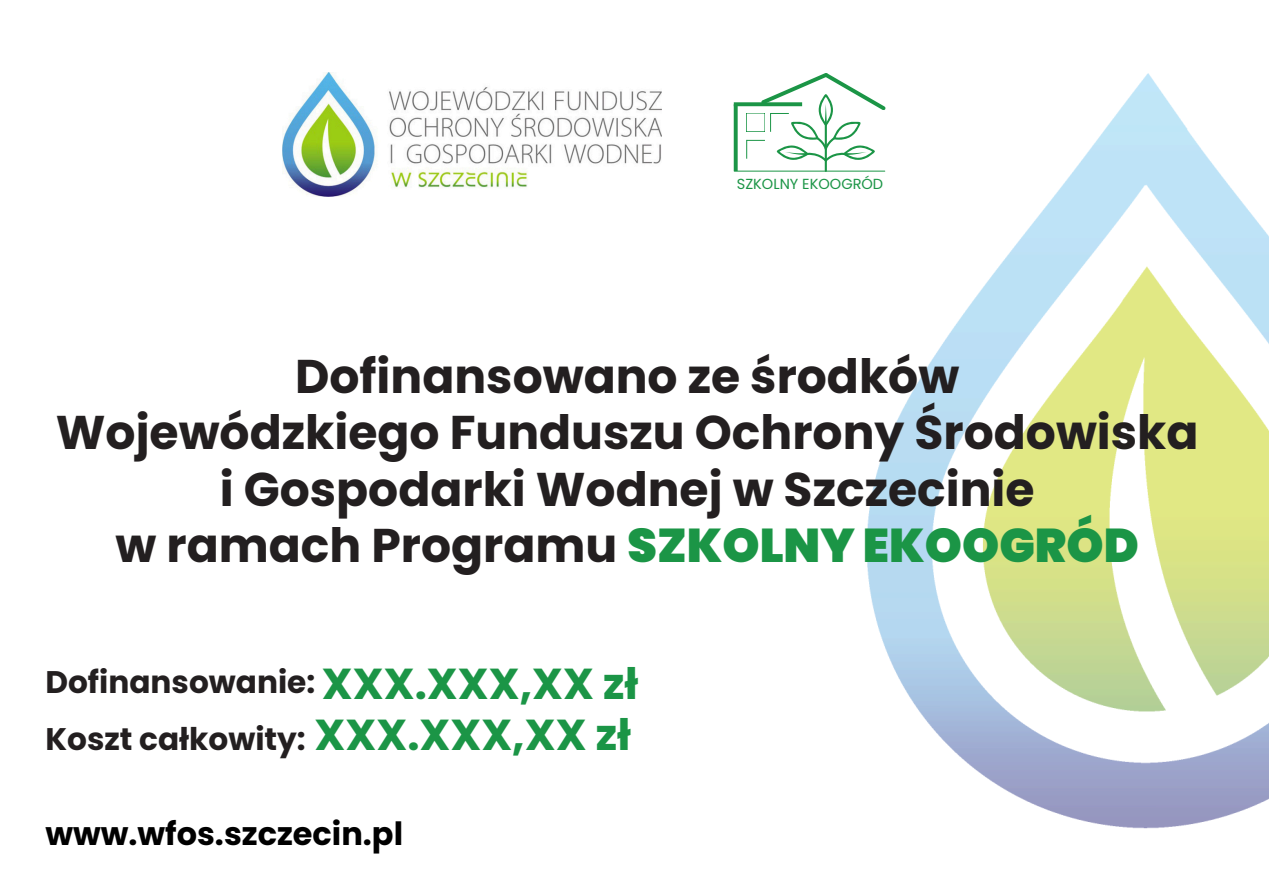
<style>
.page{position:relative;width:1269px;height:894px;background:#fff}
.page>*{position:absolute;margin:0;border:0;box-sizing:border-box;transform-origin:0 0}
.t1{font:700 47.25px/56.2px "Poppins";color:#231f20;text-align:center}
.t2{font:700 43.28px "Poppins";color:#1b9546}
.t3{font:700 31.95px "Poppins";color:#000}
.t4{font:700 31.2px/57.4px "Poppins";color:#231f20}
.t5{font:14.55px "Poppins";color:#1b9546}
.s1{font-weight:900;color:#1b9546}
</style>
<div class="page">
<img style="left:867px;top:73px;width:402px;height:756px">
<hr style="left:734px;top:170px;width:151px;height:1px;background:#1b9546">
<svg style="left:734px;top:106px;width:4px;height:65px"></svg>
<svg style="left:734px;top:102px;width:12px;height:4px"></svg>
<svg style="left:746px;top:73px;width:143px;height:99px"></svg>
<img style="left:283px;top:72px;width:378px;height:125px">
<p class="t5" style="left:737px;top:174px;width:148px">SZKOLNY EKOOGRÓD</p>
<p class="t1" style="left:56px;top:348px;width:1144px">Dofinansowano ze środków<br>Wojewódzkiego Funduszu Ochrony Środowiska i Gospodarki Wodnej w Szczecinie<br>w ramach Programu <span class="s1">SZKOLNY EKOOGRÓD</span></p>
<p class="t4" style="left:45px;top:653px;width:271px">Dofinansowanie:<br>Koszt całkowity:</p>
<p class="t2" style="left:322px;top:653px;width:318px">XXX.XXX,XX zł</p>
<p class="t2" style="left:315px;top:704px;width:318px">XXX.XXX,XX zł</p>
<h1 class="t3" style="left:45px;top:811px;width:359px">www.wfos.szczecin.pl</h1>
</div>
